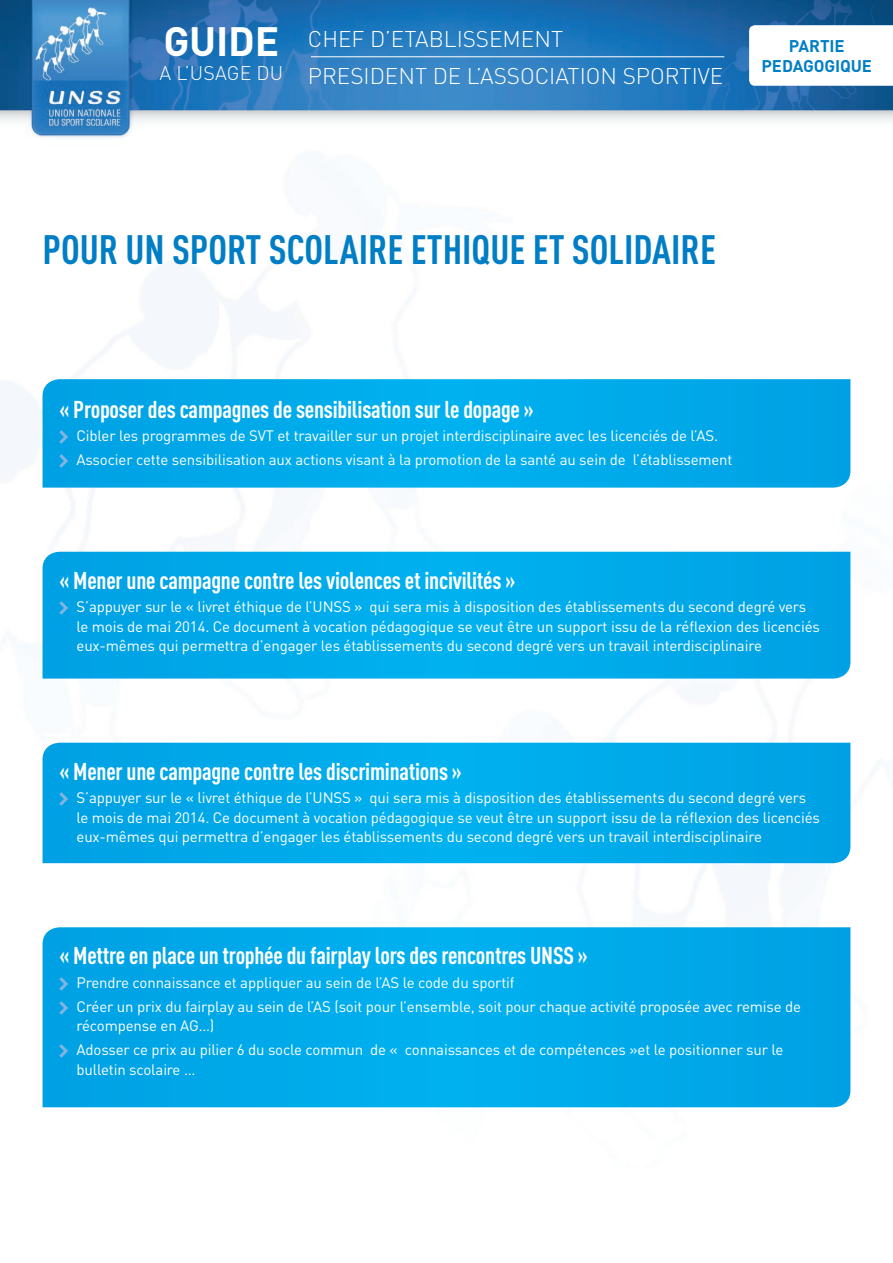
<style>
.page{position:relative;width:893px;height:1263px;background:#fff}
.page>*{position:absolute;margin:0;border:0;box-sizing:border-box;transform-origin:0 0}
.t1{font:700 40.5px "DIN Cond";color:#007ec5}
.t2{font:700 40.5px "DIN Pro";letter-spacing:-.005em;color:#fff}
.t3{font:700 24px "DIN Cond";letter-spacing:-.01em;color:#fff}
.t4{font:300 22.5px/37px "DIN Pro";color:#fff}
.t5{font:300 19.5px "DIN Pro";letter-spacing:.01em;color:#fff}
.t6{font:700 16.8px/19.8px "DIN Pro";letter-spacing:-.005em;color:#007ec5;text-align:center}
.t7{font:15px/19.5px "DIN Pro";letter-spacing:-.01em;color:#fff}
</style>
<div class="page">
<img style="left:0;top:0;width:893px;height:1108px">
<svg style="left:749px;top:25px;width:144px;height:61px"></svg>
<hr style="left:311px;top:56px;width:413px;height:1px;background:#fff">
<div style="left:43px;top:927px;width:807px;height:180px;background:#00a9e9"></div>
<div style="left:43px;top:743px;width:807px;height:120px;background:#00a9e9"></div>
<div style="left:43px;top:552px;width:807px;height:127px;background:#00a9e9"></div>
<div style="left:43px;top:379px;width:807px;height:109px;background:#00a9e9"></div>
<svg style="left:60px;top:977px;width:8px;height:14px"></svg>
<svg style="left:60px;top:1001px;width:8px;height:13px"></svg>
<svg style="left:60px;top:1044px;width:8px;height:14px"></svg>
<svg style="left:60px;top:793px;width:8px;height:13px"></svg>
<svg style="left:60px;top:602px;width:8px;height:13px"></svg>
<svg style="left:60px;top:431px;width:8px;height:13px"></svg>
<svg style="left:60px;top:454px;width:8px;height:14px"></svg>
<h1 class="t2" style="left:164px;top:14px;width:117px">GUIDE</h1>
<h3 class="t5" style="left:159px;top:59px;width:125px">A L’USAGE DU</h3>
<h3 class="t4" style="left:308px;top:19px;width:417px">CHEF D’ETABLISSEMENT<br>PRESIDENT DE L’ASSOCIATION SPORTIVE</h3>
<p class="t6" style="left:761px;top:35px;width:112px">PARTIE<br>PEDAGOGIQUE</p>
<h1 class="t1" style="left:43px;top:225px;width:675px">POUR UN SPORT SCOLAIRE ETHIQUE ET SOLIDAIRE</h1>
<h2 class="t3" style="left:60px;top:394px;width:476px">« Proposer des campagnes de sensibilisation sur le dopage »</h2>
<p class="t7" style="left:77px;top:423px;width:657px;line-height:23.7px">Cibler les programmes de SVT et travailler sur un projet interdisciplinaire avec les licenciés de l’AS.<br>Associer cette sensibilisation aux actions visant à la promotion de la santé au sein de l’établissement</p>
<h2 class="t3" style="left:60px;top:565px;width:457px">« Mener une campagne contre les violences et incivilités »</h2>
<p class="t7" style="left:77px;top:597px;width:745px">S’appuyer sur le « livret éthique de l’UNSS » qui sera mis à disposition des établissements du second degré vers le mois de mai 2014. Ce document à vocation pédagogique se veut être un support issu de la réflexion des licenciés eux-mêmes qui permettra d’engager les établissements du second degré vers un travail interdisciplinaire</p>
<h2 class="t3" style="left:60px;top:756px;width:404px">« Mener une campagne contre les discriminations »</h2>
<p class="t7" style="left:77px;top:788px;width:745px">S’appuyer sur le « livret éthique de l’UNSS » qui sera mis à disposition des établissements du second degré vers le mois de mai 2014. Ce document à vocation pédagogique se veut être un support issu de la réflexion des licenciés eux-mêmes qui permettra d’engager les établissements du second degré vers un travail interdisciplinaire</p>
<h2 class="t3" style="left:60px;top:941px;width:530px">« Mettre en place un trophée du fairplay lors des rencontres UNSS »</h2>
<p class="t7" style="left:77px;top:970px;width:726px;line-height:23.7px">Prendre connaissance et appliquer au sein de l’AS le code du sportif<br>Créer un prix du fairplay au sein de l’AS (soit pour l’ensemble, soit pour chaque activité proposée avec remise de</p>
<p class="t7" style="left:77px;top:1013px;width:708px;line-height:23.7px">récompense en AG…)<br>Adosser ce prix au pilier 6 du socle commun de « connaissances et de compétences »et le positionner sur le</p>
<p class="t7" style="left:77px;top:1059px;width:120px">bulletin scolaire …</p>
</div>
